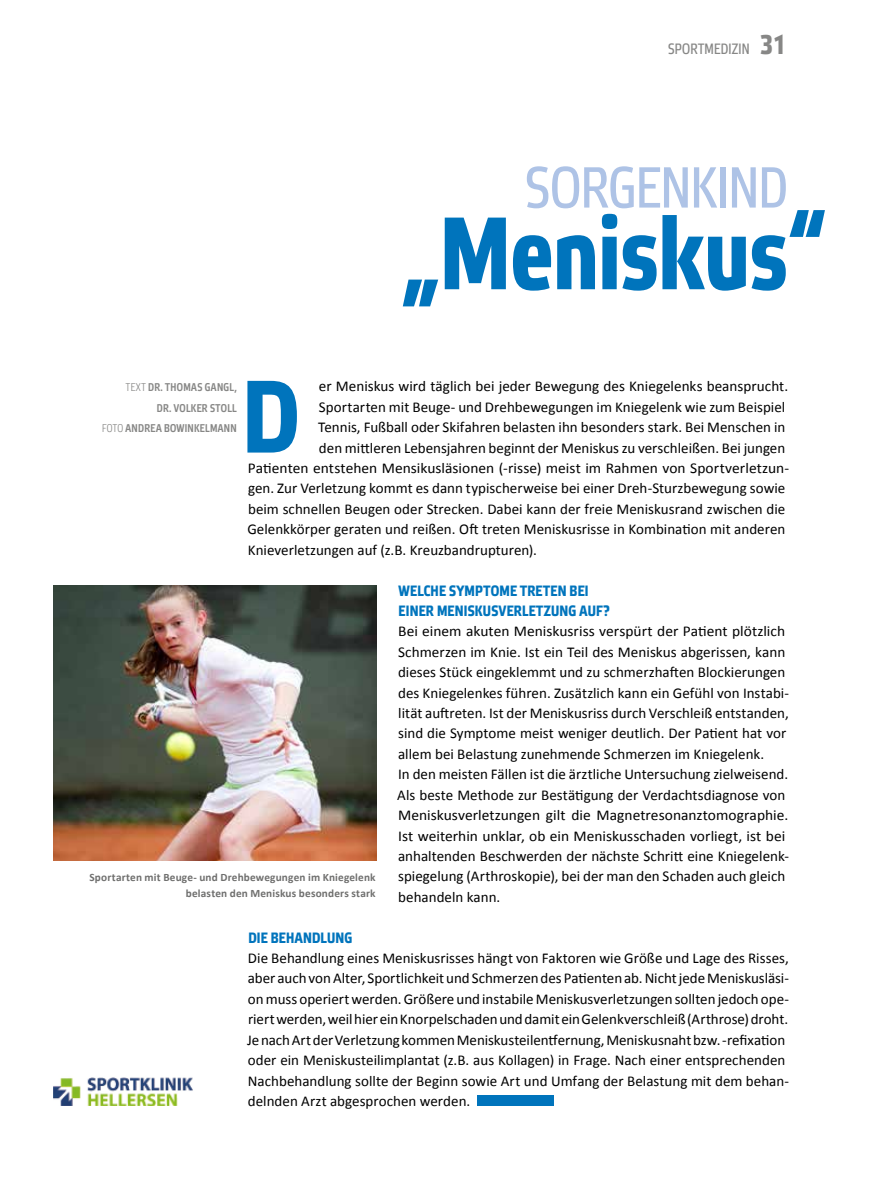
<style>
.page{position:relative;width:893px;height:1191px;background:#fff}
.page>*{position:absolute;margin:0;border:0;box-sizing:border-box;transform-origin:0 0}
.t1{font:700 102.9px "Etelka Narrow Text";color:#0074bc}
.t2{font:700 102.75px "Etelka Narrow Text";letter-spacing:-.005em;color:#0074bc}
.t3{font:57.75px "Etelka Narrow Text";color:#aec3e6}
.t4{font:15px/20.4px "Calibri";color:#000}
.t5{font:700 15px/20.4px "Etelka Narrow Text";letter-spacing:.02em;color:#0074bc}
.t6{font:15px "Etelka Narrow Text";letter-spacing:.015em;color:#878786}
.t7{font:700 11.25px/15.3px "Calibri";letter-spacing:.015em;color:#6f6f6e;text-align:right}
.t8{font:500 11.25px/20.4px "Etelka Narrow";letter-spacing:.03em;color:#878786;text-align:right}
.s1{font-weight:700;font-size:27px}
.s2{font-weight:300}
</style>
<div class="page">
<div style="left:477px;top:1095px;width:77px;height:11px;background:#0074bc"></div>
<img style="left:53px;top:1077px;width:140px;height:29px">
<img style="left:53px;top:585px;width:323px;height:276px">
<p class="t6" style="left:668px;top:41px;width:119px">SPORTMEDIZIN <span class="s1">31</span></p>
<h3 class="t3" style="left:525px;top:155px;width:264px">SORGENKIND</h3>
<h2 class="t2" style="left:402px;top:195px;width:425px">„Meniskus“</h2>
<h1 class="t1" style="left:242px;top:358px;width:59px">D</h1>
<p class="t4" style="left:319px;top:376px;width:471px">er Meniskus wird täglich bei jeder Bewegung des Kniegelenks beansprucht.</p>
<p class="t8" style="left:102px;top:378px;width:136px"><span class="s2">TEXT</span> DR. THOMAS GANGL,<br>DR. VOLKER STOLL<br><span class="s2">FOTO</span> ANDREA BOWINKELMANN</p>
<p class="t4" style="left:319px;top:396px;width:468px">Sportarten mit Beuge- und Drehbewegungen im Kniegelenk wie zum Beispiel</p>
<p class="t4" style="left:318px;top:417px;width:469px">Tennis, Fußball oder Skifahren belasten ihn besonders stark. Bei Menschen in</p>
<p class="t4" style="left:319px;top:437px;width:468px">den mittleren Lebensjahren beginnt der Meniskus zu verschleißen. Bei jungen</p>
<p class="t4" style="left:248px;top:458px;width:543px">Patienten entstehen Mensikusläsionen (-risse) meist im Rahmen von Sportverletzun-</p>
<p class="t4" style="left:248px;top:478px;width:539px">gen. Zur Verletzung kommt es dann typischerweise bei einer Dreh-Sturzbewegung sowie</p>
<p class="t4" style="left:248px;top:499px;width:539px">beim schnellen Beugen oder Strecken. Dabei kann der freie Meniskusrand zwischen die</p>
<p class="t4" style="left:247px;top:519px;width:539px">Gelenkkörper geraten und reißen. Oft treten Meniskusrisse in Kombination mit anderen</p>
<p class="t4" style="left:248px;top:539px;width:291px">Knieverletzungen auf (z.B. Kreuzbandrupturen).</p>
<p class="t5" style="left:398px;top:581px;width:213px">WELCHE SYMPTOME TRETEN BEI<br>EINER MENISKUSVERLETZUNG AUF?</p>
<p class="t4" style="left:397px;top:621px;width:393px">Bei einem akuten Meniskusriss verspürt der Patient plötzlich Schmerzen im Knie. Ist ein Teil des Meniskus abgerissen, kann dieses Stück eingeklemmt und zu schmerzhaften Blockierungen des Kniegelenkes führen. Zusätzlich kann ein Gefühl von Instabi&shy;lität auftreten. Ist der Meniskusriss durch Verschleiß entstanden, sind die Symptome meist weniger deutlich. Der Patient hat vor allem bei Belastung zunehmende Schmerzen im Kniegelenk.<br>In den meisten Fällen ist die ärztliche Untersuchung zielweisend.<br>Als beste Methode zur Bestätigung der Verdachtsdiagnose von Meniskusverletzungen gilt die Magnetresonanztomographie.<br>Ist weiterhin unklar, ob ein Meniskusschaden vorliegt, ist bei anhaltenden Beschwerden der nächste Schritt eine Kniegelenk&shy;spiegelung (Arthroskopie), bei der man den Schaden auch gleich behandeln kann.</p>
<p class="t5" style="left:248px;top:927px;width:106px">DIE BEHANDLUNG</p>
<p class="t4" style="left:247px;top:948px;width:543px">Die Behandlung eines Meniskusrisses hängt von Faktoren wie Größe und Lage des Risses, aber auch von Alter, Sportlichkeit und Schmerzen des Patienten ab. Nicht jede Meniskusläsi&shy;on muss operiert werden. Größere und instabile Meniskusverletzungen sollten jedoch ope&shy;riert werden, weil hier ein Knorpelschaden und damit ein Gelenkverschleiß (Arthrose) droht.<br>Je nach Art der Verletzung kommen Meniskusteilentfernung, Meniskusnaht bzw. -refixation oder ein Meniskusteilimplantat (z.B. aus Kollagen) in Frage. Nach einer entsprechenden Nachbehandlung sollte der Beginn sowie Art und Umfang der Belastung mit dem behan&shy;delnden Arzt abgesprochen werden.</p>
<p class="t7" style="left:89px;top:870px;width:288px">Sportarten mit Beuge- und Drehbewegungen im Kniegelenk belasten den Meniskus besonders stark</p>
</div>
